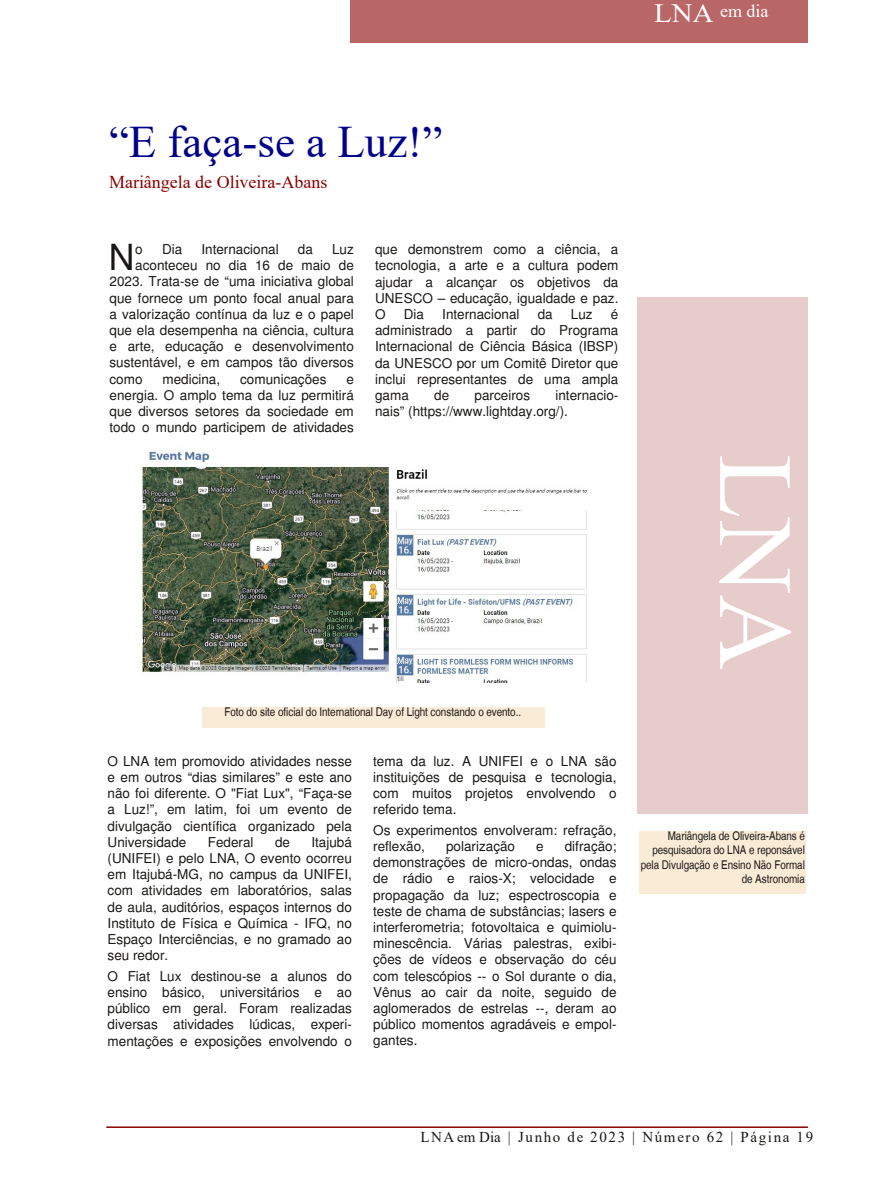
<style>
.page{position:relative;width:893px;height:1191px;background:#fff}
.page>*{position:absolute;margin:0;border:0;box-sizing:border-box;transform-origin:0 0}
.t1{font:105px "Times New Roman";color:#fff}
.t2{font:45px "Times New Roman";color:#00008b}
.t3{font:35.7px "Nimbus San L";color:#181715}
.t4{font:26.4px "Times New Roman";color:#fff;scale:1.09 1}
.t5{font:18px "Times New Roman";color:#8b0000}
.t6{font:18px "Times New Roman";color:#fff}
.t7{font:15px "Times New Roman";letter-spacing:.11em;color:#181715}
.t8{font:13.5px/16.2px "Nimbus San L";color:#181715;text-align:justify}
.t9{font:condensed 12px/14.4px "Nimbus San L";letter-spacing:-.005em;color:#181715;text-align:right}
</style>
<div class="page">
<div style="left:351px;top:0;width:457px;height:43px;background:#b96666"></div>
<div style="left:638px;top:298px;width:170px;height:516px;background:#e7cccc"></div>
<hr style="left:106px;top:1126px;width:702px;height:2px;background:#8b0000">
<img style="left:142px;top:451px;width:445px;height:231px">
<div style="left:202px;top:706px;width:342px;height:21px;background:#faebd7"></div>
<div style="left:640px;top:831px;width:166px;height:63px;background:#faebd7"></div>
<h3 class="t4" style="left:654px;top:-5px;width:56px">LNA</h3>
<h3 class="t6" style="left:720px;top:-2px;width:50px">em dia</h3>
<h2 class="t2" style="left:109px;top:111px;width:335px">“E faça-se a Luz!”</h2>
<h3 class="t5" style="left:109px;top:169px;width:220px">Mariângela de Oliveira-Abans</h3>
<h3 class="t3" style="left:109px;top:237px;width:27px">N</h3>
<p class="t8" style="left:135px;top:241px;width:9px">o</p>
<p class="t8" style="left:162px;top:241px;width:22px">Dia</p>
<p class="t8" style="left:201px;top:241px;width:79px">Internacional</p>
<p class="t8" style="left:298px;top:241px;width:17px">da</p>
<p class="t8" style="left:332px;top:241px;width:23px">Luz</p>
<p class="t8" style="left:135px;top:257px;width:220px">aconteceu no dia 16 de maio de</p>
<p class="t8" style="left:110px;top:273px;width:246px">2023. Trata-se de “uma iniciativa global</p>
<p class="t8" style="left:110px;top:289px;width:246px">que fornece um ponto focal anual para</p>
<p class="t8" style="left:110px;top:306px;width:246px">a valorização contínua da luz e o papel</p>
<p class="t8" style="left:110px;top:322px;width:246px">que ela desempenha na ciência, cultura</p>
<p class="t8" style="left:110px;top:338px;width:246px">e arte, educação e desenvolvimento</p>
<p class="t8" style="left:110px;top:354px;width:246px">sustentável, e em campos tão diversos</p>
<p class="t8" style="left:110px;top:370px;width:35px">como</p>
<p class="t8" style="left:162px;top:370px;width:59px">medicina,</p>
<p class="t8" style="left:240px;top:370px;width:88px">comunicações</p>
<p class="t8" style="left:110px;top:370px;width:246px;text-indent:237px">e energia. O amplo tema da luz permitirá que diversos setores da sociedade em todo o mundo participem de atividades</p>
<p class="t8" style="left:375px;top:241px;width:245px">que demonstrem como a ciência, a tecnologia, a arte e a cultura podem ajudar a alcançar os objetivos da UNESCO – educação, igualdade e paz.<br>O</p>
<p class="t8" style="left:375px;top:306px;width:245px;text-indent:236px">é administrado a partir do Programa Internacional de Ciência Básica (IBSP) da UNESCO por um Comitê Diretor que inclui representantes de uma ampla gama</p>
<p class="t8" style="left:404px;top:306px;width:22px">Dia</p>
<p class="t8" style="left:442px;top:306px;width:79px">Internacional</p>
<p class="t8" style="left:538px;top:306px;width:17px">da</p>
<p class="t8" style="left:571px;top:306px;width:23px">Luz</p>
<p class="t8" style="left:375px;top:387px;width:245px;text-indent:180px">internacio&shy;nais” (https://www.lightday.org/).</p>
<p class="t8" style="left:434px;top:387px;width:17px">de</p>
<p class="t8" style="left:475px;top:387px;width:57px">parceiros</p>
<h1 class="t1" style="left:829px;top:454px;width:217px;rotate:90deg">LNA</h1>
<p class="t9" style="left:224px;top:704px;width:298px">Foto do site oficial do International Day of Light constando o evento..</p>
<p class="t8" style="left:108px;top:753px;width:246px">O LNA tem promovido atividades nesse e em outros “dias similares” e este ano não foi diferente. O "Fiat Lux", “Faça-se a Luz!”, em latim, foi um evento de divulgação científica organizado pela Universidade</p>
<p class="t8" style="left:373px;top:752px;width:245px">tema da luz. A UNIFEI e o LNA são instituições de pesquisa e tecnologia, com muitos projetos envolvendo o referido tema.</p>
<p class="t8" style="left:373px;top:821px;width:245px">Os experimentos envolveram: refração, reflexão,</p>
<p class="t8" style="left:373px;top:838px;width:245px;text-indent:191px">difração; demonstrações de micro-ondas, ondas de rádio e raios-X; velocidade e propagação da luz; espectroscopia e teste de chama de substâncias; lasers e interferometria; fotovoltaica e quimiolu&shy;minescência. Várias palestras, exibi&shy;ções de vídeos e observação do céu com telescópios -- o Sol durante o dia, Vênus ao cair da noite, seguido de aglomerados de estrelas --, deram ao público momentos agradáveis e empol&shy;gantes.</p>
<p class="t9" style="left:641px;top:828px;width:166px">Mariângela de Oliveira-Abans é pesquisadora do LNA e reponsável pela Divulgação e Ensino Não Formal de Astronomia</p>
<p class="t8" style="left:108px;top:834px;width:246px;text-indent:204px">Itajubá (UNIFEI) e pelo LNA, O evento ocorreu em Itajubá-MG, no campus da UNIFEI, com atividades em laboratórios, salas de aula, auditórios, espaços internos do Instituto de Física e Química - IFQ, no Espaço Interciências, e no gramado ao seu redor.</p>
<p class="t8" style="left:108px;top:967px;width:246px">O Fiat Lux destinou-se a alunos do ensino básico, universitários e ao público em geral. Foram realizadas diversas atividades lúdicas, experi&shy;mentações e exposições envolvendo o</p>
<p class="t8" style="left:208px;top:834px;width:47px">Federal</p>
<p class="t8" style="left:275px;top:834px;width:17px">de</p>
<p class="t8" style="left:446px;top:838px;width:71px">polarização</p>
<p class="t8" style="left:536px;top:838px;width:9px">e</p>
<p class="t7" style="left:420px;top:1126px;width:394px">LNA em Dia | Junho de 2023 | Número 62 | Página 19</p>
</div>
